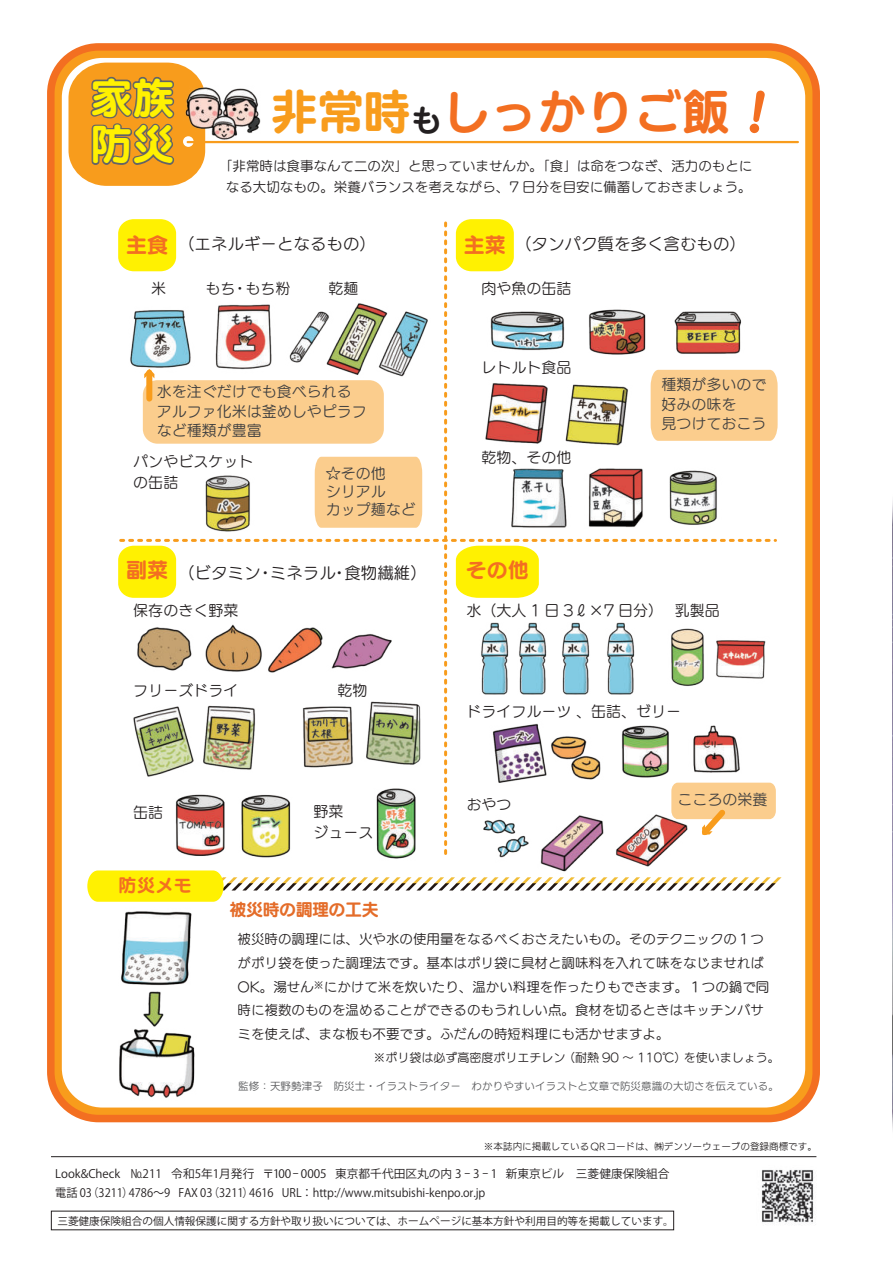
<style>
.page{position:relative;width:893px;height:1263px;background:#fff}
.page>*{position:absolute;margin:0;border:0;box-sizing:border-box;transform-origin:0 0}
.t1{font:48px "UD Marugo Small Pr 6 B";color:#f36f21}
.t2{font:42px/46.5px "UD Marugo Small Pr 6 B";color:#fff101}
.t3{font:21px "UD Marugo Small Pr 6 B";color:#f36f21}
.t4{font:18px "UD Marugo Small Pr 6 B";color:#f36f21}
.t5{font:16.95px "UD Marugo Small Pr 6 B";letter-spacing:-.03em;color:#e46c29}
.t6{font:16.5px "UD Marugo Small Pr 6 M";color:#231f20}
.t7{font:15px/21px "UD Marugo Small Pr 6 M";color:#231f20}
.t8{font:15px/19.5px "UD Marugo Small Pr 6 M";color:#3e3e3f}
.t9{font:13.5px/23.7px "UD Marugo Small Pr 6 M";color:#231f20}
.t10{font:12px "UD Marugo Small Pr 6 M";color:#231f20}
.t11{font:11.7px/19.2px "Koz Go Pro";color:#231f20}
.t12{font:10.65px "Koz Go Pro";color:#231f20}
.t13{font:10.5px "UD Marugo Small Pr 6 M";letter-spacing:.01em;color:#57585a}
.t14{font:9.6px "UD Kakugo Small Pr 6 R";color:#231f20}
.s1{color:#f89c1c}
.s2{font-size:31.5px;color:#231f20}
</style>
<div class="page">
<img style="left:892px;top:500px;width:1px;height:630px">
<div style="left:48px;top:44px;width:771px;height:1077px;border:14px solid #f89c1c;border-radius:47px"></div>
<div style="left:47px;top:43px;width:773px;height:1079px;border:8px solid #f36f21;border-radius:47px"></div>
<div style="left:66px;top:60px;width:141px;height:128px;background:#f89c1c;border-radius:39px"></div>
<div style="left:64px;top:58px;width:145px;height:132px;border:4px solid #fff;border-radius:39px"></div>
<svg style="left:116px;top:217px;width:62px;height:56px"></svg>
<div style="left:114px;top:215px;width:66px;height:61px;border:4px solid #fff;border-radius:17px"></div>
<svg style="left:454px;top:217px;width:62px;height:56px"></svg>
<div style="left:452px;top:215px;width:66px;height:61px;border:4px solid #fff;border-radius:17px"></div>
<svg style="left:116px;top:543px;width:62px;height:57px"></svg>
<div style="left:114px;top:541px;width:66px;height:61px;border:4px solid #fff;border-radius:17px"></div>
<svg style="left:183px;top:136px;width:11px;height:11px"></svg>
<hr style="left:188px;top:141px;width:610px;height:2px;background:#f89c1c">
<img style="left:540px;top:859px;width:117px;height:11px">
<img style="left:107px;top:911px;width:109px;height:199px">
<svg style="left:121px;top:223px;width:657px;height:636px"></svg>
<img style="left:183px;top:85px;width:124px;height:56px">
<svg style="left:87px;top:870px;width:694px;height:32px"></svg>
<svg style="left:90px;top:76px;width:85px;height:89px"></svg>
<hr style="left:51px;top:1156px;width:765px;height:1px;background:#231f20">
<img style="left:761px;top:1170px;width:53px;height:53px">
<h2 class="t2" style="left:90px;top:76px;width:85px">家族防災</h2>
<h1 class="t1" style="left:271px;top:85px;width:461px"><span class="s1">非常時</span><span class="s2">も</span>しっかりご飯</h1>
<p class="t9" style="left:219px;top:155px;width:535px;line-height:21px;text-align:center">「非常時は食事なんて二の次」と思っていませんか。「食」は命をつなぎ、活力のもとになる大切なもの。栄養バランスを考えながら、7 日分を目安に備蓄しておきましょう。</p>
<h3 class="t3" style="left:126px;top:234px;width:43px">主食</h3>
<h3 class="t3" style="left:464px;top:234px;width:43px">主菜</h3>
<p class="t6" style="left:178px;top:235px;width:199px">（エネルギーとなるもの）</p>
<p class="t6" style="left:515px;top:235px;width:232px">（タンパク質を多く含むもの）</p>
<p class="t7" style="left:151px;top:278px;width:16px">米</p>
<p class="t7" style="left:205px;top:278px;width:87px">もち・もち粉</p>
<p class="t7" style="left:328px;top:278px;width:31px">乾麺</p>
<p class="t7" style="left:481px;top:278px;width:91px">肉や魚の缶詰</p>
<p class="t7" style="left:481px;top:357px;width:91px">レトルト食品</p>
<p class="t8" style="left:157px;top:382px;width:211px">水を注ぐだけでも食べられるアルファ化米は釜めしやピラフなど種類が豊富</p>
<p class="t8" style="left:662px;top:375px;width:107px">種類が多いので好みの味を<br>見つけておこう</p>
<p class="t7" style="left:133px;top:451px;width:121px">パンやビスケットの缶詰</p>
<p class="t8" style="left:326px;top:465px;width:92px;line-height:18px">☆その他<br>シリアル<br>カップ麺など</p>
<h3 class="t3" style="left:126px;top:559px;width:43px">副菜</h3>
<p class="t6" style="left:178px;top:564px;width:250px">（ビタミン・ミネラル・食物繊維）</p>
<p class="t7" style="left:133px;top:600px;width:106px">保存のきく野菜</p>
<p class="t7" style="left:133px;top:680px;width:106px">フリーズドライ</p>
<p class="t7" style="left:337px;top:680px;width:31px">乾物</p>
<p class="t7" style="left:133px;top:802px;width:31px">缶詰</p>
<h3 class="t4" style="left:119px;top:875px;width:75px">防災メモ</h3>
<p class="t7" style="left:313px;top:801px;width:31px">野菜</p>
<p class="t7" style="left:313px;top:822px;width:61px">ジュース</p>
<p class="t5" style="left:230px;top:900px;width:151px">被災時の調理の工夫</p>
<p class="t7" style="left:481px;top:447px;width:91px">乾物、その他</p>
<h3 class="t3" style="left:466px;top:559px;width:64px">その他</h3>
<p class="t7" style="left:466px;top:600px;width:198px">水（大人 1 日 3ℓ×7 日分）</p>
<p class="t7" style="left:675px;top:600px;width:46px">乳製品</p>
<p class="t7" style="left:466px;top:701px;width:216px">ドライフルーツ 、缶詰、ゼリー</p>
<p class="t7" style="left:466px;top:794px;width:46px">おやつ</p>
<p class="t8" style="left:677px;top:790px;width:92px">こころの栄養</p>
<p class="t9" style="left:238px;top:928px;width:533px">被災時の調理には、火や水の使用量をなるべくおさえたいもの。そのテクニックの１つがポリ袋を使った調理法です。基本はポリ袋に具材と調味料を入れて味をなじませればOK。湯せん<sup>※</sup>にかけて米を炊いたり、温かい料理を作ったりもできます。１つの鍋で同時に複数のものを温めることができるのもうれしい点。食材を切るときはキッチンバサミを使えば、まな板も不要です。ふだんの時短料理にも活かせますよ。</p>
<p class="t10" style="left:374px;top:1050px;width:408px">※ポリ袋は必ず高密度ポリエチレン（耐熱 90 ～ 110℃）を使いましょう。</p>
<p class="t13" style="left:238px;top:1080px;width:542px">監修：天野勢津子　防災士・イラストライター　わかりやすいイラストと文章で防災意識の大切さを伝えている。</p>
<p class="t14" style="left:484px;top:1141px;width:335px">※本誌内に掲載しているQRコードは、㈱デンソーウェーブの登録商標です。</p>
<p class="t11" style="left:55px;top:1164px;width:616px">Look&amp;Check　№211　令和5年1月発行　〒100 - 0005 東京都千代田区丸の内 3 - 3 - 1 新東京ビル　三菱健康保険組合電話 03（3211）4786〜9 FAX 03（3211）4616 URL：http://www.mitsubishi-kenpo.or.jp</p>
<p class="t12" style="left:57px;top:1214px;width:618px">三菱健康保険組合の個人情報保護に関する方針や取り扱いについては、ホームページに基本方針や利用目的等を掲載しています。</p>
</div>
